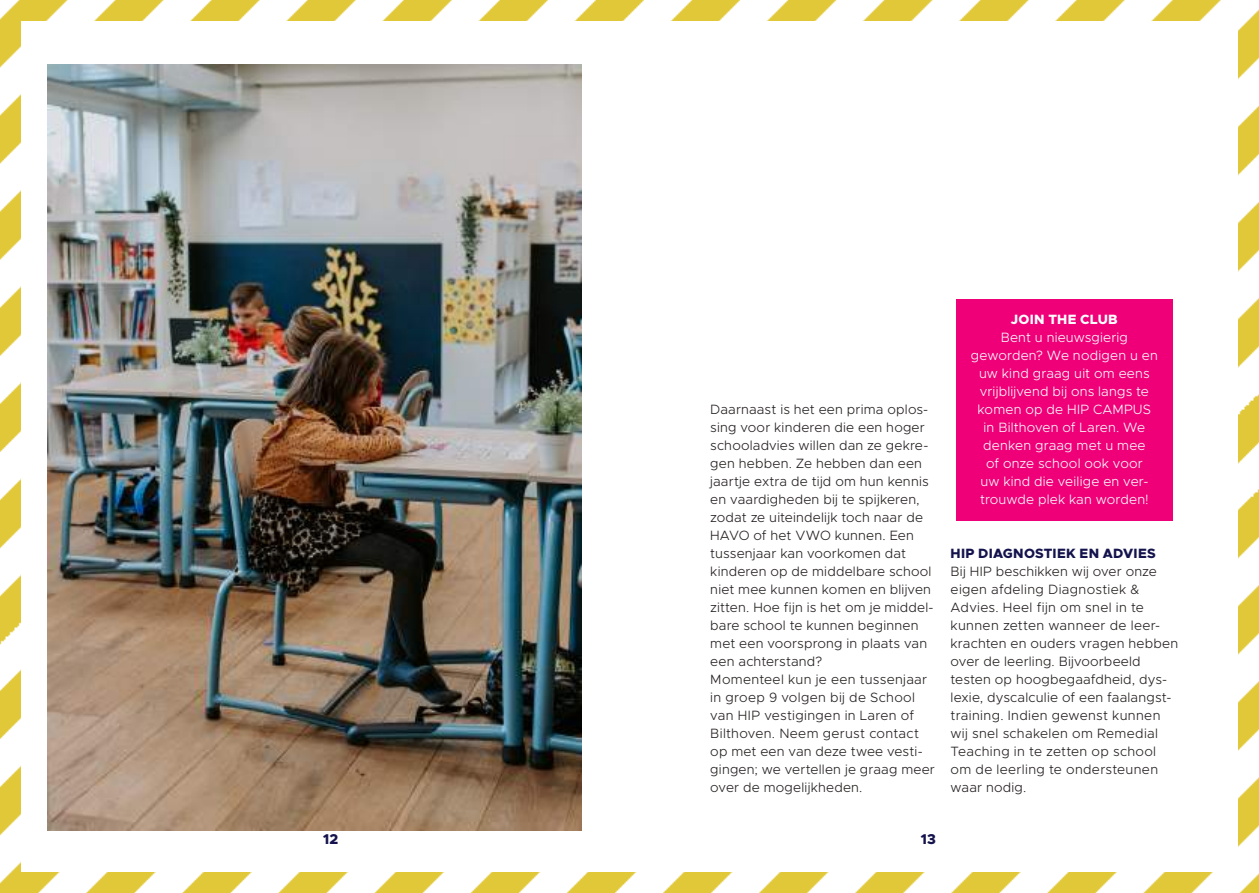
<style>
.page{position:relative;width:1259px;height:893px;background:#fff}
.page>*{position:absolute;margin:0;border:0;box-sizing:border-box;transform-origin:0 0}
.t1{font:800 14.25px "Metropolis";color:#14134d}
.t2{font:300 13.5px/18px "Metropolis";letter-spacing:.015em;color:#241f1f}
.t3{font:300 13.5px/18px "Metropolis";letter-spacing:.015em;color:#fff;text-align:center}
.t4{font:800 13.5px "Metropolis";letter-spacing:.02em;color:#14134d}
.t5{font:800 13.5px "Metropolis";letter-spacing:.02em;color:#fff}
</style>
<div class="page">
<img style="left:0;top:0;width:1259px;height:893px">
<div style="left:21px;top:21px;width:1216px;height:851px;background:#fff"></div>
<div style="left:956px;top:300px;width:216px;height:221px;background:#ef0078"></div>
<img style="left:48px;top:65px;width:533px;height:765px">
<p class="t2" style="left:710px;top:400px;width:226px">Daarnaast is het een prima oplos&shy;sing voor kinderen die een hoger schooladvies willen dan ze gekre&shy;gen hebben. Ze hebben dan een jaartje extra de tijd om hun kennis en vaardigheden bij te spijkeren, zodat ze uiteindelijk toch naar de<br>HAVO of het VWO kunnen. Een tussenjaar kan voorkomen dat kinderen op de middelbare school niet mee kunnen komen en blijven zitten. Hoe fijn is het om je middel&shy;bare school te kunnen beginnen met een voorsprong in plaats van een achterstand?<br>Momenteel kun je een tussenjaar in groep 9 volgen bij de School van HIP vestigingen in Laren of<br>Bilthoven. Neem gerust contact op met een van deze twee vesti&shy;gingen; we vertellen je graag meer over de mogelijkheden.</p>
<p class="t5" style="left:1011px;top:311px;width:108px">JOIN THE CLUB</p>
<p class="t3" style="left:971px;top:328px;width:188px">Bent u nieuwsgierig geworden? We nodigen u en uw kind graag uit om eens vrijblijvend bij ons langs te komen op de HIP CAMPUS in Bilthoven of Laren. We denken graag met u mee<br>of onze school ook voor<br>uw kind die veilige en ver&shy;trouwde plek kan worden!</p>
<p class="t4" style="left:950px;top:545px;width:207px">HIP DIAGNOSTIEK EN ADVIES</p>
<p class="t2" style="left:950px;top:562px;width:229px">Bij HIP beschikken wij over onze eigen afdeling Diagnostiek &amp;<br>Advies. Heel fijn om snel in te kunnen zetten wanneer de leer&shy;krachten en ouders vragen hebben over de leerling. Bijvoorbeeld testen op hoogbegaafdheid, dys&shy;lexie, dyscalculie of een faalangst&shy;training. Indien gewenst kunnen wij snel schakelen om Remedial<br>Teaching in te zetten op school om de leerling te ondersteunen waar nodig.</p>
<p class="t1" style="left:323px;top:830px;width:17px">12</p>
<p class="t1" style="left:920px;top:830px;width:17px">13</p>
</div>
